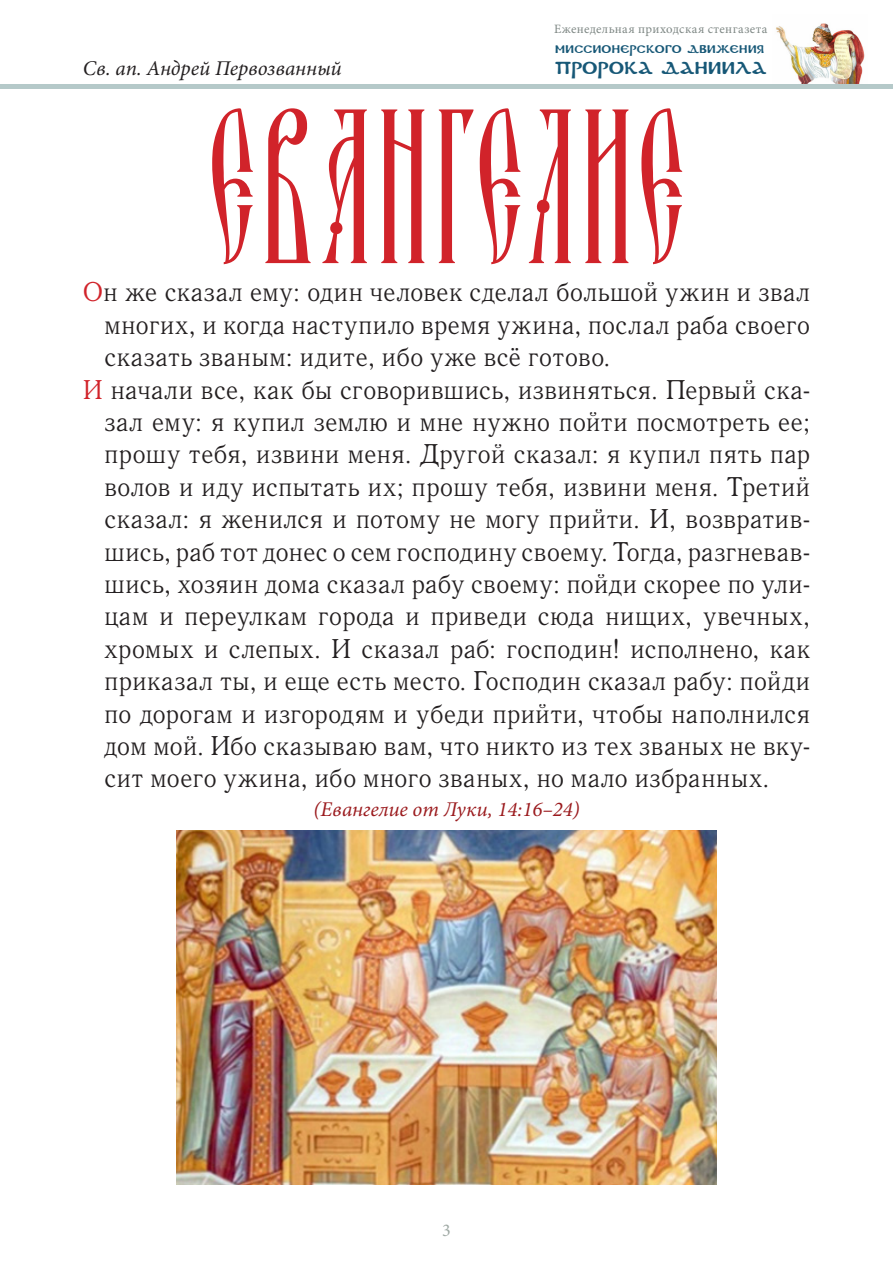
<style>
.page{position:relative;width:893px;height:1263px;background:#fff}
.page>*{position:absolute;margin:0;border:0;box-sizing:border-box;transform-origin:0 0}
.t1{font:192px "Posad ie Ucs";letter-spacing:.015em;color:#d1232a}
.Евангелие_текст{font:27px/32.4px "Quant Antiqua C";letter-spacing:-.005em;color:#231f20;text-align:justify}
.Курсив_ссылка{font:italic 21px "Minion Pro";color:#9b1b1e}
.Курсив{font:italic 21px "Minion Pro";letter-spacing:-.005em;color:#231f20}
.t2{font:18px "Minion Pro";color:#9fa9a4}
.t3{font:17.1px "DS Coptic";letter-spacing:.01em;color:#175877}
.t4{font:12.75px "Minion Pro";letter-spacing:.03em;color:#7f8885}
.t5{font:10.95px "DS Coptic";letter-spacing:.025em;color:#175877}
.s1{color:#d1232a}
</style>
<div class="page">
<img style="left:776px;top:23px;width:89px;height:61px">
<div style="left:0;top:84px;width:893px;height:5px;background:#b5c9c9"></div>
<img style="left:177px;top:830px;width:540px;height:354px">
<p class="t4" style="left:554px;top:21px;width:215px">Еженедельная приходская стенгазета</p>
<p class="t5" style="left:555px;top:42px;width:210px">Миссионерского движения</p>
<p class="t3" style="left:555px;top:57px;width:213px">ПРОРОКА ДАНИИЛА</p>
<p class="Курсив" style="left:83px;top:54px;width:260px">Св. ап. Андрей Первозванный</p>
<p class="t1" style="left:206px;top:78px;width:482px">Евангелие</p>
<p class="Евангелие_текст" style="left:104px;top:276px;width:708px;text-indent:-21px"><span class="s1">О</span>н же сказал ему: один человек сделал большой ужин и звал многих, и когда наступило время ужина, послал раба своего сказать званым: идите, ибо уже всё готово.</p>
<p class="Евангелие_текст" style="left:104px;top:374px;width:708px;text-indent:-21px"><span class="s1">И</span> начали все, как бы сговорившись, извиняться. Первый ска&shy;зал ему: я купил землю и мне нужно пойти посмотреть ее; прошу тебя, извини меня. Другой сказал: я купил пять пар волов и иду испытать их; прошу тебя, извини меня. Третий сказал: я женился и потому не могу прийти. И, возвратив&shy;шись, раб тот донес о сем господину своему. Тогда, разгневав&shy;шись, хозяин дома сказал рабу своему: пойди скорее по ули&shy;цам и переулкам города и приведи сюда нищих, увечных, хромых и слепых. И сказал раб: господин! исполнено, как приказал ты, и еще есть место. Господин сказал рабу: пойди по дорогам и изгородям и убеди прийти, чтобы наполнился дом мой. Ибо сказываю вам, что никто из тех званых не вку&shy;сит моего ужина, ибо много званых, но мало избранных.</p>
<p class="Курсив_ссылка" style="left:313px;top:795px;width:268px">(Евангелие от Луки, 14:16–24)</p>
<p class="t2" style="left:442px;top:1218px;width:10px">3</p>
</div>
